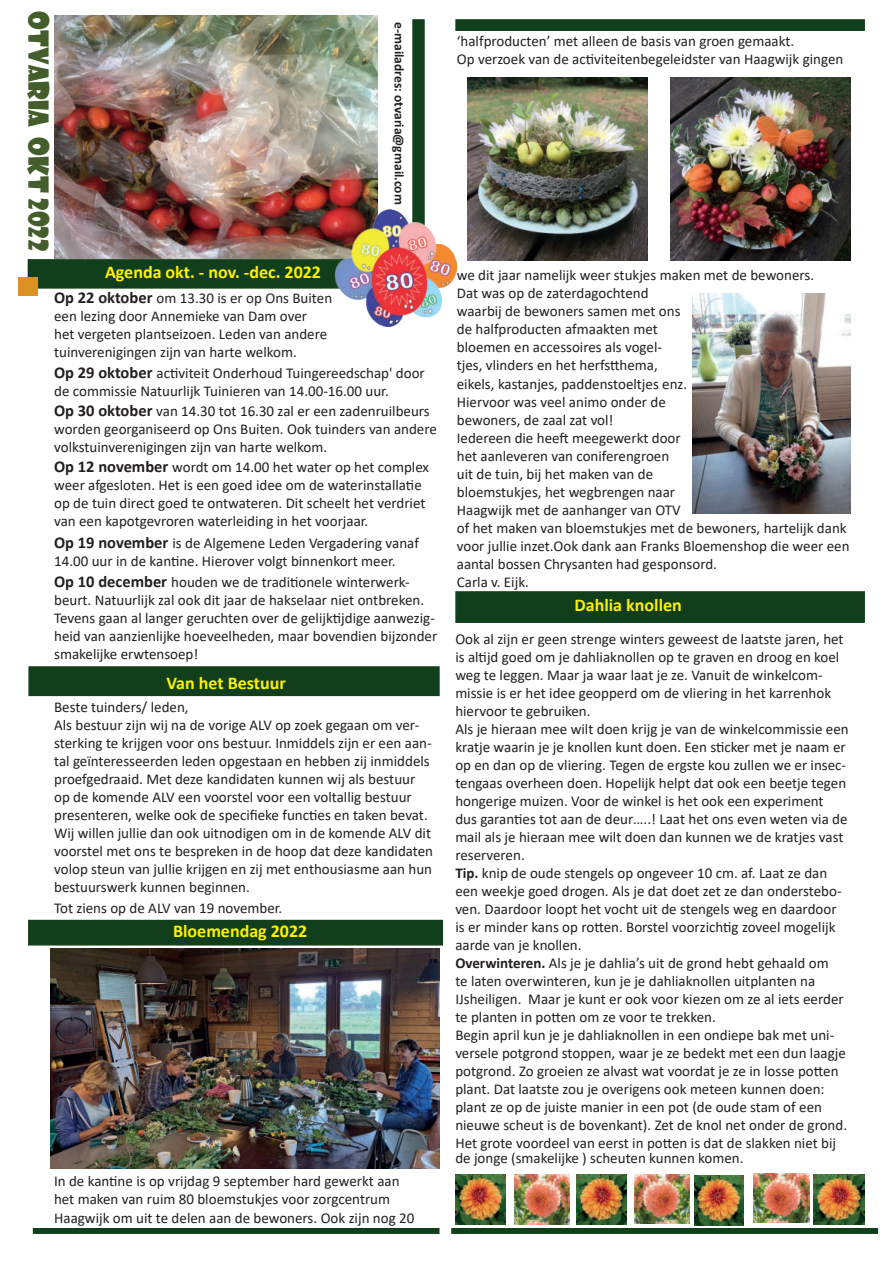
<style>
.page{position:relative;width:893px;height:1263px;background:#fff}
.page>*{position:absolute;margin:0;border:0;box-sizing:border-box;transform-origin:0 0}
.t1{font:27px "Showcard Gothic";color:#435e2a}
.t2{font:700 18px "Calibri";color:#fff101}
.t3{font:15px/18px "Calibri";color:#231f20}
.t4{font:700 13.5px "Calibri";color:#231f20}
.s1{font-weight:700;font-size:16.5px}
.s2{font-weight:700}
</style>
<div class="page">
<div style="left:412px;top:19px;width:13px;height:267px;background:#123f1b;border:2px solid #123f1b"></div>
<div style="left:33px;top:1228px;width:406px;height:6px;background:#123f1b"></div>
<div style="left:28px;top:260px;width:396px;height:28px;background:#123f1b"></div>
<div style="left:28px;top:259px;width:397px;height:30px;border:2px solid #123f1b"></div>
<div style="left:455px;top:591px;width:410px;height:32px;background:#123f1b;border:2px solid #123f1b"></div>
<div style="left:451px;top:1228px;width:427px;height:6px;background:#123f1b"></div>
<div style="left:18px;top:277px;width:20px;height:19px;background:#db9225"></div>
<div style="left:28px;top:920px;width:415px;height:25px;background:#123f1b"></div>
<div style="left:455px;top:19px;width:410px;height:12px;background:#123f1b;border:2px solid #123f1b"></div>
<div style="left:28px;top:666px;width:412px;height:30px;background:#123f1b;border:2px solid #123f1b"></div>
<img style="left:54px;top:16px;width:323px;height:242px">
<img style="left:336px;top:210px;width:120px;height:117px">
<img style="left:671px;top:78px;width:179px;height:182px">
<img style="left:467px;top:78px;width:180px;height:182px">
<img style="left:51px;top:949px;width:389px;height:219px">
<img style="left:692px;top:294px;width:158px;height:219px">
<img style="left:455px;top:1174px;width:50px;height:50px">
<img style="left:514px;top:1175px;width:56px;height:49px">
<img style="left:577px;top:1174px;width:50px;height:50px">
<img style="left:754px;top:1173px;width:55px;height:50px">
<img style="left:635px;top:1174px;width:55px;height:50px">
<img style="left:694px;top:1175px;width:49px;height:50px">
<img style="left:814px;top:1174px;width:50px;height:50px">
<h1 class="t1" style="left:54px;top:11px;width:241px;rotate:90deg">OTVaria okt 2022</h1>
<p class="t4" style="left:404px;top:22px;width:184px;rotate:90deg">e-mailadres: otvaria@gmail.com</p>
<p class="t2" style="left:105px;top:266px;width:218px">Agenda okt. - nov. -dec. 2022</p>
<p class="t3" style="left:54px;top:290px;width:280px"><span class="s1">Op 22 oktober</span> om 13.30 is er op Ons Buiten een lezing door Annemieke van Dam over<br>het vergeten plantseizoen. Leden van andere tuinverenigingen zijn van harte welkom.</p>
<p class="t3" style="left:54px;top:364px;width:372px"><span class="s1">Op 29 oktober</span> activiteit Onderhoud Tuingereedschap' door de commissie Natuurlijk Tuinieren van 14.00-16.00 uur.</p>
<p class="t3" style="left:54px;top:402px;width:384px"><span class="s1">Op 30 oktober</span> van 14.30 tot 16.30 zal er een zadenruilbeurs worden georganiseerd op Ons Buiten. Ook tuinders van andere volkstuinverenigingen zijn van harte welkom.</p>
<p class="t3" style="left:54px;top:458px;width:376px"><span class="s1">Op 12 november</span> wordt om 14.00 het water op het complex weer afgesloten. Het is een goed idee om de waterinstallatie op de tuin direct goed te ontwateren. Dit scheelt het verdriet van een kapotgevroren waterleiding in het voorjaar.</p>
<p class="t3" style="left:54px;top:535px;width:366px"><span class="s1">Op 19 november</span> is de Algemene Leden Vergadering vanaf<br>14.00 uur in de kantine. Hierover volgt binnenkort meer.</p>
<p class="t3" style="left:54px;top:573px;width:385px"><span class="s1">Op 10 december</span> houden we de traditionele winterwerk&shy;beurt. Natuurlijk zal ook dit jaar de hakselaar niet ontbreken.<br>Tevens gaan al langer geruchten over de gelijktijdige aanwezig&shy;heid van aanzienlijke hoeveelheden, maar bovendien bijzonder smakelijke erwtensoep!</p>
<p class="t2" style="left:167px;top:677px;width:121px">Van het Bestuur</p>
<p class="t3" style="left:54px;top:698px;width:380px">Beste tuinders/ leden,<br>Als bestuur zijn wij na de vorige ALV op zoek gegaan om ver&shy;sterking te krijgen voor ons bestuur. Inmiddels zijn er een aan&shy;tal geïnteresseerden leden opgestaan en hebben zij inmiddels proefgedraaid. Met deze kandidaten kunnen wij als bestuur op de komende ALV een voorstel voor een voltallig bestuur presenteren, welke ook de specifieke functies en taken bevat.<br>Wij willen jullie dan ook uitnodigen om in de komende ALV dit voorstel met ons te bespreken in de hoop dat deze kandidaten volop steun van jullie krijgen en zij met enthousiasme aan hun bestuurswerk kunnen beginnen.</p>
<p class="t3" style="left:54px;top:899px;width:230px">Tot ziens op de ALV van 19 november.</p>
<p class="t2" style="left:173px;top:925px;width:136px">Bloemendag 2022</p>
<p class="t3" style="left:54px;top:1172px;width:347px">In de kantine is op vrijdag 9 september hard gewerkt aan het maken van ruim 80 bloemstukjes voor zorgcentrum</p>
<p class="t3" style="left:54px;top:1209px;width:362px">Haagwijk om uit te delen aan de bewoners. Ook zijn nog 20</p>
<p class="t3" style="left:457px;top:32px;width:388px">‘halfproducten’ met alleen de basis van groen gemaakt.<br>Op verzoek van de activiteitenbegeleidster van Haagwijk gingen</p>
<p class="t3" style="left:457px;top:266px;width:394px">we dit jaar namelijk weer stukjes maken met de bewoners.<br>Dat was op de zaterdagochtend<br>waarbij de bewoners samen met ons<br>de halfproducten afmaakten met<br>bloemen en accessoires als vogel-<br>tjes, vlinders en het herfstthema,<br>eikels, kastanjes, paddenstoeltjes enz.<br>Hiervoor was veel animo onder de<br>bewoners, de zaal zat vol!<br>Iedereen die heeft meegewerkt door<br>het aanleveren van coniferengroen<br>uit de tuin, bij het maken van de<br>bloemstukjes, het wegbrengen naar<br>Haagwijk met de aanhanger van OTV<br>of het maken van bloemstukjes met de bewoners, hartelijk dank voor jullie inzet.Ook dank aan Franks Bloemenshop die weer een aantal bossen Chrysanten had gesponsord.<br>Carla v. Eijk.</p>
<p class="t2" style="left:575px;top:599px;width:109px">Dahlia knollen</p>
<p class="t3" style="left:455px;top:631px;width:395px">Ook al zijn er geen strenge winters geweest de laatste jaren, het is altijd goed om je dahliaknollen op te graven en droog en koel weg te leggen. Maar ja waar laat je ze. Vanuit de winkelcom&shy;missie is er het idee geopperd om de vliering in het karrenhok hiervoor te gebruiken.<br>Als je hieraan mee wilt doen krijg je van de winkelcommissie een kratje waarin je je knollen kunt doen. Een sticker met je naam er op en dan op de vliering. Tegen de ergste kou zullen we er insec&shy;tengaas overheen doen. Hopelijk helpt dat ook een beetje tegen hongerige muizen. Voor de winkel is het ook een experiment dus garanties tot aan de deur…..! Laat het ons even weten via de mail als je hieraan mee wilt doen dan kunnen we de kratjes vast reserveren.<br><span class="s2">Tip.</span> knip de oude stengels op ongeveer 10 cm. af. Laat ze dan een weekje goed drogen. Als je dat doet zet ze dan onderstebo&shy;ven. Daardoor loopt het vocht uit de stengels weg en daardoor is er minder kans op rotten. Borstel voorzichtig zoveel mogelijk aarde van je knollen.<br><span class="s2">Overwinteren.</span> Als je je dahlia’s uit de grond hebt gehaald om<br>te laten overwinteren, kun je je dahliaknollen uitplanten na IJsheiligen. Maar je kunt er ook voor kiezen om ze al iets eerder te planten in potten om ze voor te trekken.<br>Begin april kun je je dahliaknollen in een ondiepe bak met uni&shy;versele potgrond stoppen, waar je ze bedekt met een dun laagje potgrond. Zo groeien ze alvast wat voordat je ze in losse potten plant. Dat laatste zou je overigens ook meteen kunnen doen: plant ze op de juiste manier in een pot (de oude stam of een nieuwe scheut is de bovenkant). Zet de knol net onder de grond.<br>Het grote voordeel van eerst in potten is dat de slakken niet bij</p>
<p class="t3" style="left:455px;top:1148px;width:290px">de jonge (smakelijke ) scheuten kunnen komen.</p>
</div>
